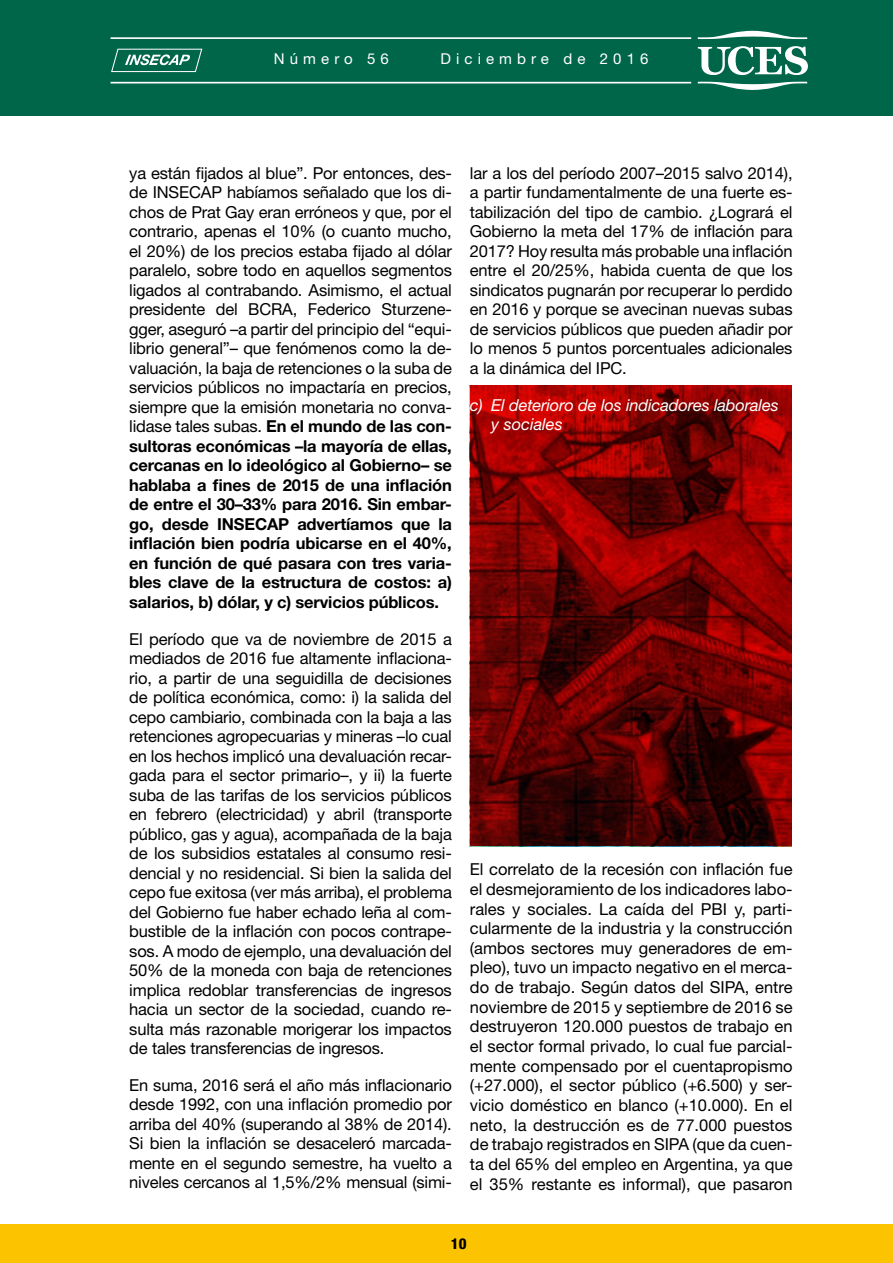
<style>
.page{position:relative;width:893px;height:1263px;background:#fff}
.page>*{position:absolute;margin:0;border:0;box-sizing:border-box;transform-origin:0 0}
.t1{font:16.5px/19.5px "Helvetica Neue LT Std";letter-spacing:-.01em;color:#000;text-align:justify}
.t2{font:italic 16.5px/19.8px "Helvetica Neue LT Std";letter-spacing:-.01em;color:#fff}
.t3{font:15px "Helvetica Neue LT Std";letter-spacing:.34em;color:#fff}
.t4{font:800 condensed 15px "Helvetica Neue LT Std";color:#000}
.s1{font-weight:700}
</style>
<div class="page">
<div style="left:0;top:0;width:893px;height:116px;background:#00664a"></div>
<div style="left:0;top:1225px;width:893px;height:38px;background:#fcc400"></div>
<svg style="left:111px;top:49px;width:91px;height:23px"></svg>
<svg style="left:698px;top:82px;width:109px;height:8px"></svg>
<svg style="left:698px;top:31px;width:109px;height:8px"></svg>
<svg style="left:698px;top:46px;width:110px;height:29px"></svg>
<hr style="left:111px;top:37px;width:580px;height:2px;background:#fff">
<hr style="left:111px;top:82px;width:580px;height:1px;background:#fff">
<svg style="left:471px;top:386px;width:321px;height:460px;background:#6f0201"></svg>
<p class="t3" style="left:274px;top:50px;width:117px">Número 56</p>
<p class="t3" style="left:440px;top:50px;width:210px">Diciembre de 2016</p>
<p class="t1" style="left:129px;top:163px;width:324px">ya están fijados al blue”. Por entonces, des&shy;de INSECAP habíamos señalado que los di&shy;chos de Prat Gay eran erróneos y que, por el contrario, apenas el 10% (o cuanto mucho, el 20%) de los precios estaba fijado al dólar paralelo, sobre todo en aquellos segmentos ligados al contrabando. Asimismo, el actual presidente del BCRA, Federico Sturzene&shy;gger, aseguró –a partir del principio del “equi&shy;librio general”– que fenómenos como la de&shy;valuación, la baja de retenciones o la suba de servicios públicos no impactaría en precios, siempre que la emisión monetaria no conva&shy;lidase tales subas. <span class="s1">En el mundo de las con&shy;sultoras económicas –la mayoría de ellas, cercanas en lo ideológico al Gobierno– se hablaba a fines de 2015 de una inflación de entre el 30–33% para 2016. Sin embar&shy;go, desde INSECAP advertíamos que la inflación bien podría ubicarse en el 40%, en función de qué pasara con tres varia&shy;bles clave de la estructura de costos: a) salarios, b) dólar, y c) servicios públicos.</span></p>
<p class="t1" style="left:129px;top:629px;width:324px">El período que va de noviembre de 2015 a mediados de 2016 fue altamente inflaciona&shy;rio, a partir de una seguidilla de decisiones de política económica, como: i) la salida del cepo cambiario, combinada con la baja a las retenciones agropecuarias y mineras –lo cual en los hechos implicó una devaluación recar&shy;gada para el sector primario–, y ii) la fuerte suba de las tarifas de los servicios públicos en febrero (electricidad) y abril (transporte público, gas y agua), acompañada de la baja de los subsidios estatales al consumo resi&shy;dencial y no residencial. Si bien la salida del cepo fue exitosa (ver más arriba), el problema del Gobierno fue haber echado leña al com&shy;bustible de la inflación con pocos contrape&shy;sos. A modo de ejemplo, una devaluación del 50% de la moneda con baja de retenciones implica redoblar transferencias de ingresos hacia un sector de la sociedad, cuando re&shy;sulta más razonable morigerar los impactos de tales transferencias de ingresos.</p>
<p class="t1" style="left:129px;top:1075px;width:324px">En suma, 2016 será el año más inflacionario desde 1992, con una inflación promedio por arriba del 40% (superando al 38% de 2014).<br>Si bien la inflación se desaceleró marcada&shy;mente en el segundo semestre, ha vuelto a niveles cercanos al 1,5%/2% mensual (simi-</p>
<p class="t1" style="left:470px;top:163px;width:324px">lar a los del período 2007–2015 salvo 2014), a partir fundamentalmente de una fuerte es&shy;tabilización del tipo de cambio. ¿Logrará el Gobierno la meta del 17% de inflación para 2017? Hoy resulta más probable una inflación entre el 20/25%, habida cuenta de que los sindicatos pugnarán por recuperar lo perdido en 2016 y porque se avecinan nuevas subas de servicios públicos que pueden añadir por lo menos 5 puntos porcentuales adicionales a la dinámica del IPC.</p>
<p class="t2" style="left:491px;top:394px;width:289px;text-indent:-21px">c) El deterioro de los indicadores laborales y sociales</p>
<p class="t1" style="left:470px;top:859px;width:324px">El correlato de la recesión con inflación fue el desmejoramiento de los indicadores labo&shy;rales y sociales. La caída del PBI y, parti&shy;cularmente de la industria y la construcción (ambos sectores muy generadores de em&shy;pleo), tuvo un impacto negativo en el merca&shy;do de trabajo. Según datos del SIPA, entre noviembre de 2015 y septiembre de 2016 se destruyeron 120.000 puestos de trabajo en el sector formal privado, lo cual fue parcial&shy;mente compensado por el cuentapropismo (+27.000), el sector público (+6.500) y ser&shy;vicio doméstico en blanco (+10.000). En el neto, la destrucción es de 77.000 puestos de trabajo registrados en SIPA (que da cuen&shy;ta del 65% del empleo en Argentina, ya que el 35% restante es informal), que pasaron</p>
<p class="t4" style="left:451px;top:1234px;width:17px">10</p>
</div>
